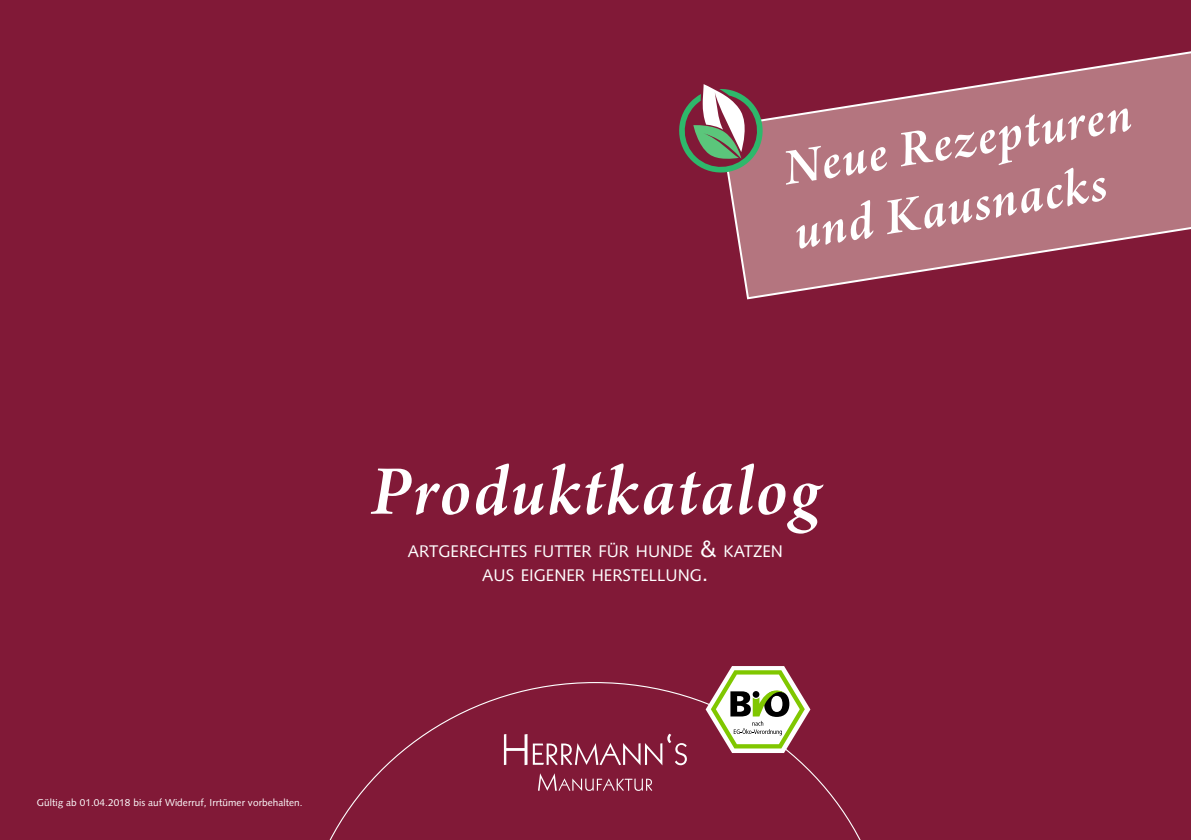
<style>
.page{position:relative;width:1191px;height:840px;background:#fff}
.page>*{position:absolute;margin:0;border:0;box-sizing:border-box;transform-origin:0 0}
.t1{font:74px "Arno Pro Smbd Italic Subhead";letter-spacing:.025em;color:#fff}
.t2{font:54px/64.8px "Arno Pro Smbd Italic Subhead";color:#fff}
.t3{font:16.8px/24px "Syntax LT Std";color:#fff;text-align:center}
.t4{font:10px "Syntax LT Std";letter-spacing:.005em;color:#fff}
.s1{font-size:24px}
</style>
<div class="page">
<div style="left:0;top:0;width:1191px;height:839px;background:#811937"></div>
<svg style="left:727px;top:51px;width:464px;height:249px"></svg>
<svg style="left:679px;top:84px;width:88px;height:93px"></svg>
<svg style="left:330px;top:682px;width:530px;height:157px"></svg>
<svg style="left:504px;top:733px;width:23px;height:31px"></svg>
<svg style="left:533px;top:733px;width:154px;height:32px"></svg>
<svg style="left:538px;top:772px;width:114px;height:18px"></svg>
<svg style="left:705px;top:666px;width:105px;height:86px"></svg>
<h2 class="t2" style="left:780px;top:139px;width:352px;rotate:-9deg">Neue Rezepturen und Kausnacks</h2>
<h1 class="t1" style="left:371px;top:449px;width:450px">Produktkatalog</h1>
<p class="t3" style="left:408px;top:539px;width:376px">ARTGERECHTES FUTTER FÜR HUNDE <span class="s1">&amp;</span> KATZEN<br>AUS EIGENER HERSTELLUNG<span class="s1">.</span></p>
<p class="t4" style="left:37px;top:796px;width:267px">Gültig ab 01.04.2018 bis auf Widerruf, Irrtümer vorbehalten.</p>
</div>
